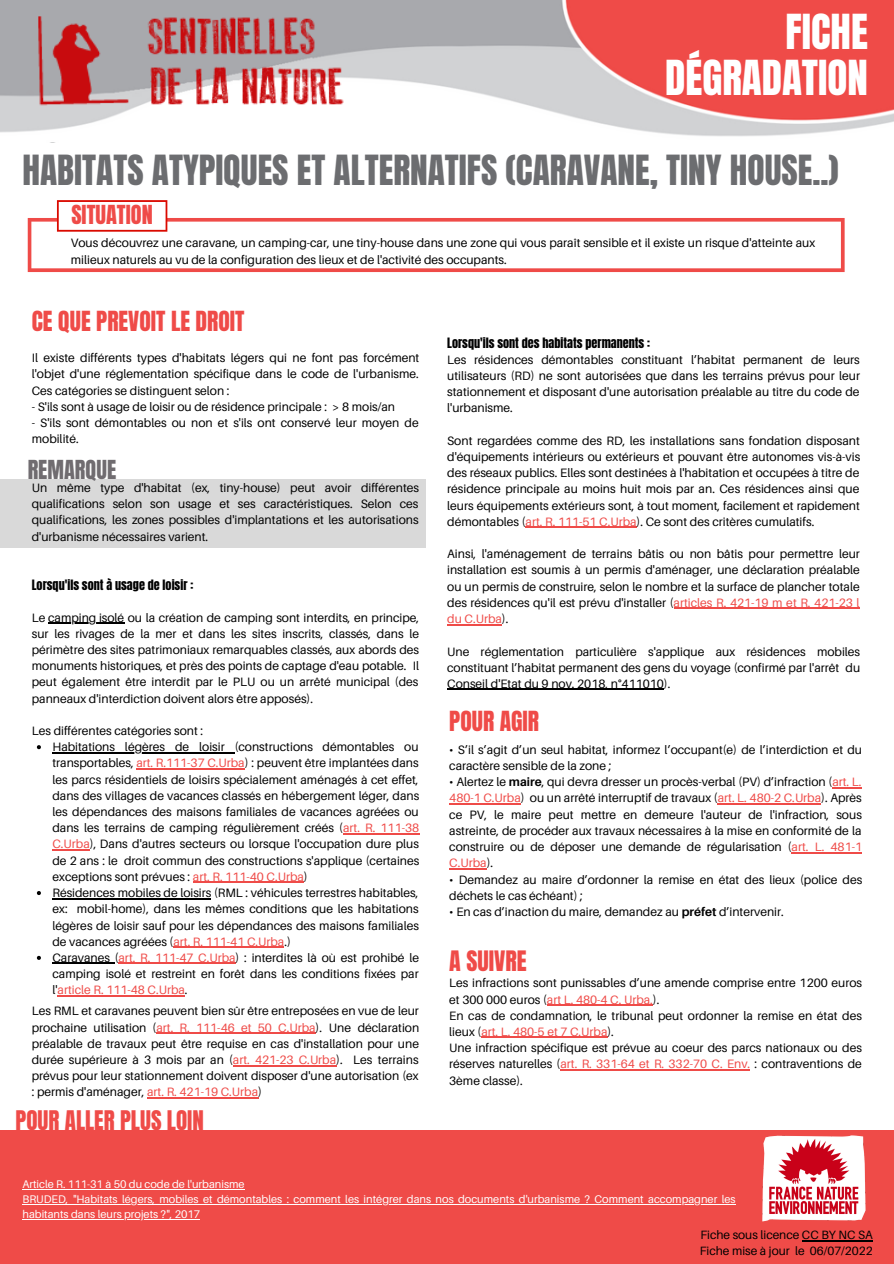
<style>
.page{position:relative;width:894px;height:1264px;background:#fff}
.page>*{position:absolute;margin:0;border:0;box-sizing:border-box;transform-origin:0 0}
.t1{font:41.1px/45px "Anton";color:#fff;text-align:right}
.t2{font:35.25px "Anton";color:#6c6d70}
.t3{font:24px "Anton";color:#ef4b48}
.t4{font:23.55px "Anton";color:#ef4b48}
.t5{font:22.95px "Anton";color:#ef4b48}
.t6{font:22.35px "Anton";color:#ef4b48}
.t7{font:22.2px "Anton";color:#706c70}
.t8{font:12.15px/16.2px "Aileron";color:#000;text-align:justify}
.t9{font:12.15px "Anton";color:#000}
.t10{font:12px/16px "Aileron";color:#000}
.t11{font:11.1px/14.7px "Aileron";color:#fff}
.s1{color:#ef4b48}
.s2{font-weight:700}
</style>
<div class="page">
<img style="left:0;top:0;width:893px;height:143px">
<img style="left:32px;top:9px;width:348px;height:105px">
<hr style="left:57px;top:202px;width:2px;height:28px;background:#da0a00">
<svg style="left:28px;top:218px;width:816px;height:54px"></svg>
<hr style="left:165px;top:202px;width:2px;height:28px;background:#da0a00">
<hr style="left:59px;top:230px;width:106px;height:2px;background:#da0a00">
<hr style="left:59px;top:200px;width:106px;height:2px;background:#da0a00">
<div style="left:0;top:479px;width:426px;height:69px;background:#d9d9d9"></div>
<svg style="left:37px;top:745px;width:4px;height:4px"></svg>
<hr style="left:52px;top:752px;width:182px;height:1px;background:#000">
<hr style="left:136px;top:768px;width:109px;height:1px;background:#ef4b48">
<hr style="left:343px;top:833px;width:76px;height:1px;background:#ef4b48">
<hr style="left:52px;top:849px;width:38px;height:1px;background:#ef4b48">
<hr style="left:193px;top:881px;width:111px;height:1px;background:#ef4b48">
<svg style="left:37px;top:891px;width:4px;height:4px"></svg>
<hr style="left:52px;top:898px;width:159px;height:1px;background:#000">
<hr style="left:173px;top:946px;width:111px;height:1px;background:#ef4b48">
<svg style="left:37px;top:955px;width:4px;height:4px"></svg>
<hr style="left:52px;top:962px;width:63px;height:1px;background:#000">
<hr style="left:118px;top:962px;width:117px;height:1px;background:#ef4b48">
<hr style="left:58px;top:995px;width:127px;height:1px;background:#ef4b48">
<hr style="left:48px;top:622px;width:76px;height:1px;background:#000">
<hr style="left:546px;top:1004px;width:106px;height:1px;background:#ef4b48">
<hr style="left:481px;top:1036px;width:126px;height:1px;background:#ef4b48">
<hr style="left:560px;top:1069px;width:190px;height:1px;background:#ef4b48">
<div style="left:0;top:1129px;width:893px;height:134px;background:#ef4b48"></div>
<img style="left:762px;top:1135px;width:104px;height:85px">
<hr style="left:801px;top:1240px;width:71px;height:1px;background:#000">
<hr style="left:22px;top:1189px;width:222px;height:1px;background:#fff">
<hr style="left:22px;top:1203px;width:713px;height:1px;background:#fff">
<hr style="left:22px;top:1218px;width:178px;height:1px;background:#fff">
<svg style="left:832px;top:787px;width:29px;height:1px"></svg>
<hr style="left:449px;top:803px;width:71px;height:1px;background:#ef4b48">
<hr style="left:717px;top:803px;width:104px;height:1px;background:#ef4b48">
<hr style="left:791px;top:852px;width:70px;height:1px;background:#ef4b48">
<hr style="left:449px;top:868px;width:37px;height:1px;background:#ef4b48">
<hr style="left:525px;top:527px;width:111px;height:1px;background:#ef4b48">
<hr style="left:673px;top:608px;width:186px;height:1px;background:#ef4b48">
<hr style="left:447px;top:624px;width:54px;height:1px;background:#ef4b48">
<hr style="left:447px;top:689px;width:216px;height:1px;background:#000">
<hr style="left:156px;top:1032px;width:159px;height:1px;background:#ef4b48">
<hr style="left:233px;top:1065px;width:103px;height:1px;background:#ef4b48">
<hr style="left:147px;top:1097px;width:111px;height:1px;background:#ef4b48">
<h1 class="t1" style="left:665px;top:10px;width:204px">FICHE<br>DÉGRADATION</h1>
<h2 class="t2" style="left:22px;top:144px;width:817px">HABITATS ATYPIQUES ET ALTERNATIFS (CARAVANE, TINY HOUSE..)</h2>
<h3 class="t6" style="left:71px;top:199px;width:83px">SITUATION</h3>
<p class="t8" style="left:71px;top:235px;width:745px">Vous découvrez une caravane, un camping-car, une tiny-house dans une zone qui vous paraît sensible et il existe un risque d'atteinte aux milieux naturels au vu de la configuration des lieux et de l'activité des occupants.</p>
<h3 class="t4" style="left:32px;top:304px;width:214px">CE QUE PREVOIT LE DROIT</h3>
<p class="t8" style="left:32px;top:349px;width:389px">Il existe différents types d'habitats légers qui ne font pas forcément l'objet d'une réglementation spécifique dans le code de l'urbanisme.<br>Ces catégories se distinguent selon :</p>
<p class="t8" style="left:32px;top:398px;width:365px">- S'ils sont à usage de loisir ou de résidence principale : &gt; 8 mois/an</p>
<p class="t8" style="left:32px;top:414px;width:388px">- S'ils sont démontables ou non et s'ils ont conservé leur moyen de mobilité.</p>
<p class="t8" style="left:32px;top:479px;width:388px">Un même type d'habitat (ex, tiny-house) peut avoir différentes qualifications selon son usage et ses caractéristiques. Selon ces qualifications, les zones possibles d'implantations et les autorisations d'urbanisme nécessaires varient.</p>
<p class="t9" style="left:32px;top:576px;width:163px">Lorsqu'ils sont à usage de loisir :</p>
<p class="t8" style="left:32px;top:609px;width:389px">Le camping isolé ou la création de camping sont interdits, en principe, sur les rivages de la mer et dans les sites inscrits, classés, dans le périmètre des sites patrimoniaux remarquables classés, aux abords des monuments historiques, et près des points de captage d'eau potable. Il peut également être interdit par le PLU ou un arrêté municipal (des panneaux d'interdiction doivent alors être apposés).</p>
<p class="t8" style="left:32px;top:722px;width:173px">Les différentes catégories sont :</p>
<h3 class="t7" style="left:28px;top:453px;width:90px">REMARQUE</h3>
<p class="t8" style="left:52px;top:738px;width:368px;text-align:left">Habitations légères de loisir (constructions démontables ou transportables, <span class="s1">art. R.111-37 C.Urba</span>) : peuvent être implantées dans les parcs résidentiels de loisirs spécialement aménagés à cet effet, dans des villages de vacances classés en hébergement léger, dans les dépendances des maisons familiales de vacances agréées ou dans les terrains de camping régulièrement créés (<span class="s1">art. R. 111-38<br>C.Urba</span>), Dans d'autres secteurs ou lorsque l'occupation dure plus de 2 ans : le droit commun des constructions s'applique (certaines exceptions sont prévues : <span class="s1">art. R. 111-40 C.Urba</span>)<br>Résidences mobiles de loisirs (RML : véhicules terrestres habitables, ex: mobil-home), dans les mêmes conditions que les habitations légères de loisir sauf pour les dépendances des maisons familiales de vacances agréées (<span class="s1">art. R. 111-41 C.Urba</span>.)<br>Caravanes (<span class="s1">art. R. 111-47 C.Urba</span>) : interdites là où est prohibé le camping isolé et restreint en forêt dans les conditions fixées par l'<span class="s1">article R. 111-48 C.Urba</span>.</p>
<p class="t8" style="left:32px;top:1002px;width:389px">Les RML et caravanes peuvent bien sûr être entreposées en vue de leur prochaine utilisation (<span class="s1">art. R. 111-46 et 50 C.Urba</span>). Une déclaration préalable de travaux peut être requise en cas d'installation pour une durée supérieure à 3 mois par an (<span class="s1">art. 421-23 C.Urba</span>). Les terrains prévus pour leur stationnement doivent disposer d'une autorisation (ex : permis d'aménager, <span class="s1">art. R. 421-19 C.Urba</span>)</p>
<h3 class="t5" style="left:16px;top:1104px;width:190px">POUR ALLER PLUS LOIN</h3>
<p class="t9" style="left:447px;top:334px;width:204px">Lorsqu'ils sont des habitats permanents :</p>
<p class="t8" style="left:447px;top:351px;width:414px">Les résidences démontables constituant l’habitat permanent de leurs utilisateurs (RD) ne sont autorisées que dans les terrains prévus pour leur stationnement et disposant d'une autorisation préalable au titre du code de l'urbanisme.</p>
<p class="t8" style="left:447px;top:432px;width:414px">Sont regardées comme des RD, les installations sans fondation disposant d'équipements intérieurs ou extérieurs et pouvant être autonomes vis-à-vis des réseaux publics. Elles sont destinées à l'habitation et occupées à titre de résidence principale au moins huit mois par an. Ces résidences ainsi que leurs équipements extérieurs sont, à tout moment, facilement et rapidement démontables (<span class="s1">art. R. 111-51 C.Urba</span>). Ce sont des critères cumulatifs.</p>
<p class="t8" style="left:447px;top:545px;width:414px">Ainsi, l'aménagement de terrains bâtis ou non bâtis pour permettre leur installation est soumis à un permis d'aménager, une déclaration préalable ou un permis de construire, selon le nombre et la surface de plancher totale des résidences qu'il est prévu d'installer (<span class="s1">articles R. 421-19 m et R. 421-23 l du C.Urba</span>).</p>
<p class="t8" style="left:447px;top:643px;width:414px">Une réglementation particulière s'applique aux résidences mobiles constituant l’habitat permanent des gens du voyage (confirmé par l'arrêt du Conseil d'Etat du 9 nov. 2018, n°411010).</p>
<h3 class="t4" style="left:449px;top:703px;width:91px">POUR AGIR</h3>
<p class="t8" style="left:449px;top:741px;width:414px">• S’il s’agit d’un seul habitat, informez l’occupant(e) de l’interdiction et du caractère sensible de la zone ;</p>
<p class="t8" style="left:449px;top:773px;width:414px">• Alertez le <span class="s2">maire</span>, qui devra dresser un procès-verbal (PV) d’infraction (<span class="s1">art. L.<br>480-1 C.Urba</span>) ou un arrêté interruptif de travaux (<span class="s1">art. L. 480-2 C.Urba</span>). Après ce PV, le maire peut mettre en demeure l'auteur de l'infraction, sous astreinte, de procéder aux travaux nécessaires à la mise en conformité de la construire ou de déposer une demande de régularisation (<span class="s1">art. L. 481-1<br>C.Urba</span>).</p>
<p class="t8" style="left:449px;top:871px;width:414px">• Demandez au maire d’ordonner la remise en état des lieux (police des déchets le cas échéant) ;</p>
<p class="t8" style="left:449px;top:903px;width:336px">• En cas d’inaction du maire, demandez au <span class="s2">préfet</span> d’intervenir.</p>
<h3 class="t3" style="left:449px;top:944px;width:79px">A SUIVRE</h3>
<p class="t8" style="left:449px;top:974px;width:414px;text-align:left">Les infractions sont punissables d’une amende comprise entre 1200 euros et 300 000 euros (<span class="s1">art L. 480-4 C. Urba.</span>).<br>En cas de condamnation, le tribunal peut ordonner la remise en état des lieux (<span class="s1">art. L. 480-5 et 7 C.Urba</span>).<br>Une infraction spécifique est prévue au coeur des parcs nationaux ou des réserves naturelles (<span class="s1">art. R. 331-64 et R. 332-70 C. Env.</span> : contraventions de 3ème classe).</p>
<p class="t11" style="left:22px;top:1176px;width:714px">Article R. 111-31 à 50 du code de l'urbanisme<br>BRUDED, "Habitats légers, mobiles et démontables : comment les intégrer dans nos documents d'urbanisme ? Comment accompagner les habitants dans leurs projets ?", 2017</p>
<p class="t10" style="left:699px;top:1226px;width:174px">Fiche sous licence CC BY NC SA<br>Fiche mise à jour le 06/07/2022</p>
</div>
